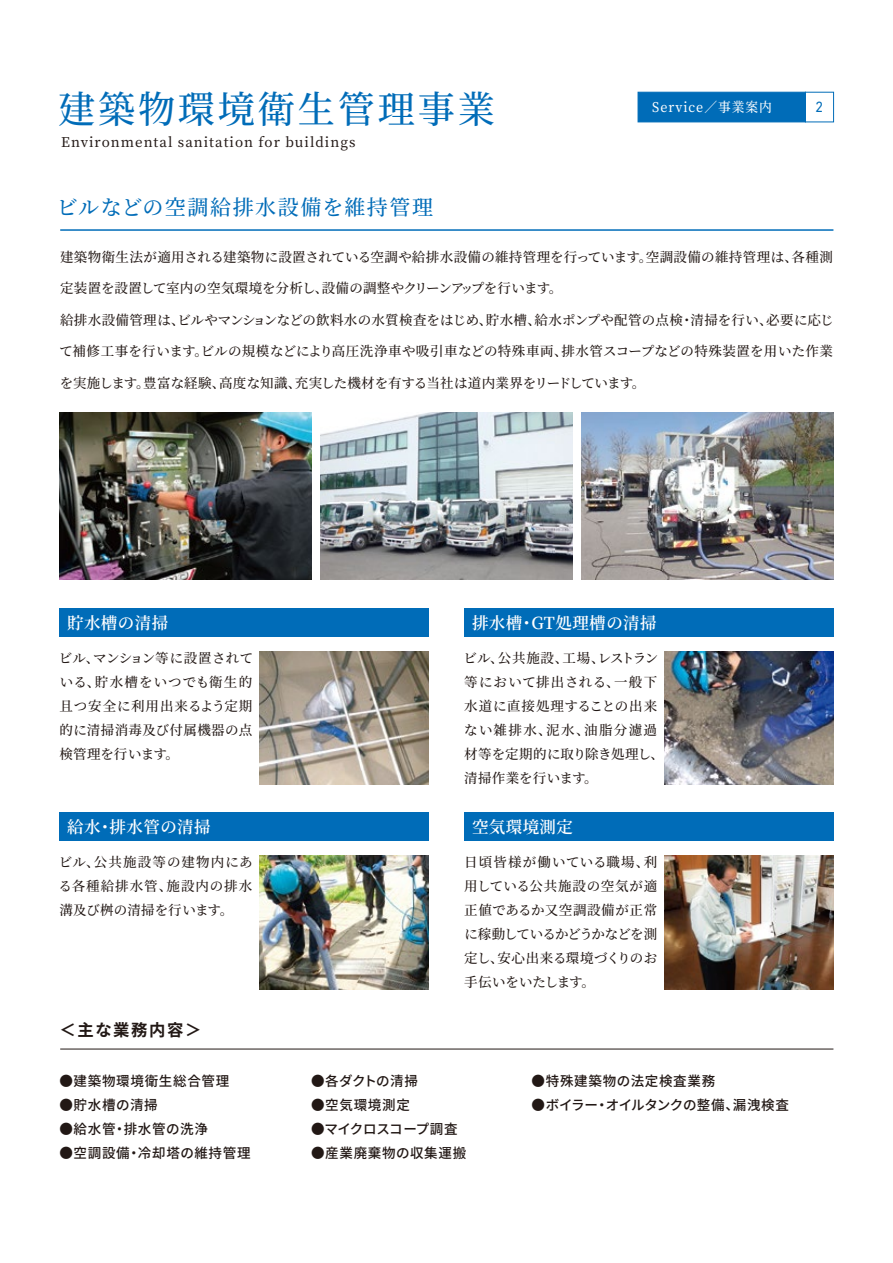
<style>
.page{position:relative;width:893px;height:1263px;background:#fff}
.page>*{position:absolute;margin:0;border:0;box-sizing:border-box;transform-origin:0 0}
.t1{font:500 37.5px "Noto Serif JP";letter-spacing:.075em;color:#006cb8}
.t2{font:500 21px "Noto Serif JP";letter-spacing:.075em;color:#006cb8}
.t3{font:600 16.5px "Noto Serif JP";letter-spacing:.025em;color:#fff}
.t4{font:700 16.5px "Noto Sans CJ Kjp";letter-spacing:.1em;color:#221815}
.t5{font:15px "DIN2014";color:#006cb8;scale:.94 1}
.t6{font:500 13.65px "Noto Sans CJ Kjp";letter-spacing:.05em;color:#221815}
.t7{font:500 13.65px "Noto Sans CJ Kjp";letter-spacing:-.02em;color:#221815}
.t8{font:500 13.65px "Noto Sans CJ Kjp";letter-spacing:-.035em;color:#221815}
.t9{font:500 13.65px "Noto Sans CJ Kjp";letter-spacing:-.01em;color:#221815}
.t10{font:500 13.5px/24px "Noto Serif JP";letter-spacing:.025em;color:#221815;text-align:justify}
.t11{font:500 13.5px "Noto Serif JP";letter-spacing:-.005em;color:#221815}
.t12{font:500 13.5px "Noto Serif JP";color:#221815}
.t13{font:500 13.5px "Noto Serif JP";letter-spacing:.075em;color:#221815}
.t14{font:500 13.5px "Noto Serif JP";letter-spacing:.075em;color:#fff;scale:.94 1}
</style>
<div class="page">
<hr style="left:60px;top:229px;width:773px;height:2px;background:#006cb8">
<hr style="left:60px;top:1049px;width:773px;height:1px;background:#221815">
<div style="left:59px;top:608px;width:370px;height:28px;background:#006cb8"></div>
<img style="left:260px;top:652px;width:169px;height:133px">
<div style="left:464px;top:608px;width:369px;height:28px;background:#006cb8"></div>
<img style="left:664px;top:652px;width:169px;height:133px">
<div style="left:59px;top:812px;width:370px;height:28px;background:#006cb8"></div>
<img style="left:260px;top:856px;width:169px;height:133px">
<div style="left:464px;top:812px;width:369px;height:28px;background:#006cb8"></div>
<img style="left:664px;top:856px;width:169px;height:133px">
<img style="left:60px;top:412px;width:251px;height:167px">
<img style="left:321px;top:412px;width:251px;height:167px">
<img style="left:582px;top:412px;width:251px;height:167px">
<div style="left:638px;top:92px;width:168px;height:30px;background:#006cb8;border:1px solid #006cb8"></div>
<div style="left:805px;top:92px;width:29px;height:30px;border:1px solid #006cb8"></div>
<h1 class="t1" style="left:58px;top:88px;width:438px">建築物環境衛生管理事業</h1>
<p class="t13" style="left:61px;top:135px;width:296px">Environmental sanitation for buildings</p>
<p class="t14" style="left:652px;top:100px;width:129px">Service／事業案内</p>
<p class="t5" style="left:816px;top:98px;width:9px">2</p>
<h2 class="t2" style="left:57px;top:195px;width:378px">ビルなどの空調給排水設備を維持管理</h2>
<p class="t10" style="left:60px;top:245px;width:774px">建築物衛生法が適用される建築物に設置されている空調や給排水設備の維持管理を行っています。空調設備の維持管理は、各種測</p>
<p class="t12" style="left:60px;top:280px;width:504px">定装置を設置して室内の空気環境を分析し、設備の調整やクリーンアップを行います。</p>
<p class="t10" style="left:60px;top:308px;width:775px">給排水設備管理は、ビルやマンションなどの飲料水の水質検査をはじめ、貯水槽、給水ポンプや配管の点検・清掃を行い、必要に応じ</p>
<p class="t10" style="left:60px;top:339px;width:775px">て補修工事を行います。ビルの規模などにより高圧洗浄車や吸引車などの特殊車両、排水管スコープなどの特殊装置を用いた作業</p>
<p class="t11" style="left:60px;top:375px;width:587px">を実施します。豊富な経験、高度な知識、充実した機材を有する当社は道内業界をリードしています。</p>
<p class="t3" style="left:67px;top:613px;width:103px">貯水槽の清掃</p>
<p class="t10" style="left:59px;top:647px;width:196px">ビル、マンション等に設置されている、貯水槽をいつでも衛生的且つ安全に利用出来るよう定期的に清掃消毒及び付属機器の点検管理を行います。</p>
<p class="t3" style="left:67px;top:817px;width:145px">給水・排水管の清掃</p>
<p class="t10" style="left:59px;top:851px;width:196px">ビル、公共施設等の建物内にある各種給排水管、施設内の排水溝及び桝の清掃を行います。</p>
<p class="t4" style="left:59px;top:1021px;width:143px">＜主な業務内容＞</p>
<p class="t6" style="left:59px;top:1074px;width:171px">●建築物環境衛生総合管理</p>
<p class="t6" style="left:59px;top:1098px;width:100px">●貯水槽の清掃</p>
<p class="t6" style="left:59px;top:1121px;width:150px">●給水管・排水管の洗浄</p>
<p class="t6" style="left:59px;top:1145px;width:193px">●空調設備・冷却塔の維持管理</p>
<p class="t3" style="left:472px;top:613px;width:186px">排水槽・GT処理槽の清掃</p>
<p class="t10" style="left:464px;top:647px;width:202px;text-align:left">ビル、公共施設、工場、レストラン等において排出される、一般下水道に直接処理することの出来ない雑排水、泥水、油脂分濾過材等を定期的に取り除き処理し、清掃作業を行います。</p>
<p class="t3" style="left:472px;top:817px;width:103px">空気環境測定</p>
<p class="t10" style="left:464px;top:851px;width:195px">日頃皆様が働いている職場、利用している公共施設の空気が適正値であるか又空調設備が正常に稼動しているかどうかなどを測定し、安心出来る環境づくりのお手伝いをいたします。</p>
<p class="t9" style="left:311px;top:1074px;width:108px">●各ダクトの清掃</p>
<p class="t6" style="left:311px;top:1098px;width:100px">●空気環境測定</p>
<p class="t8" style="left:311px;top:1121px;width:148px">●マイクロスコープ調査</p>
<p class="t6" style="left:311px;top:1145px;width:157px">●産業廃棄物の収集運搬</p>
<p class="t6" style="left:532px;top:1074px;width:185px">●特殊建築物の法定検査業務</p>
<p class="t7" style="left:532px;top:1098px;width:259px">●ボイラー・オイルタンクの整備、漏洩検査</p>
</div>
